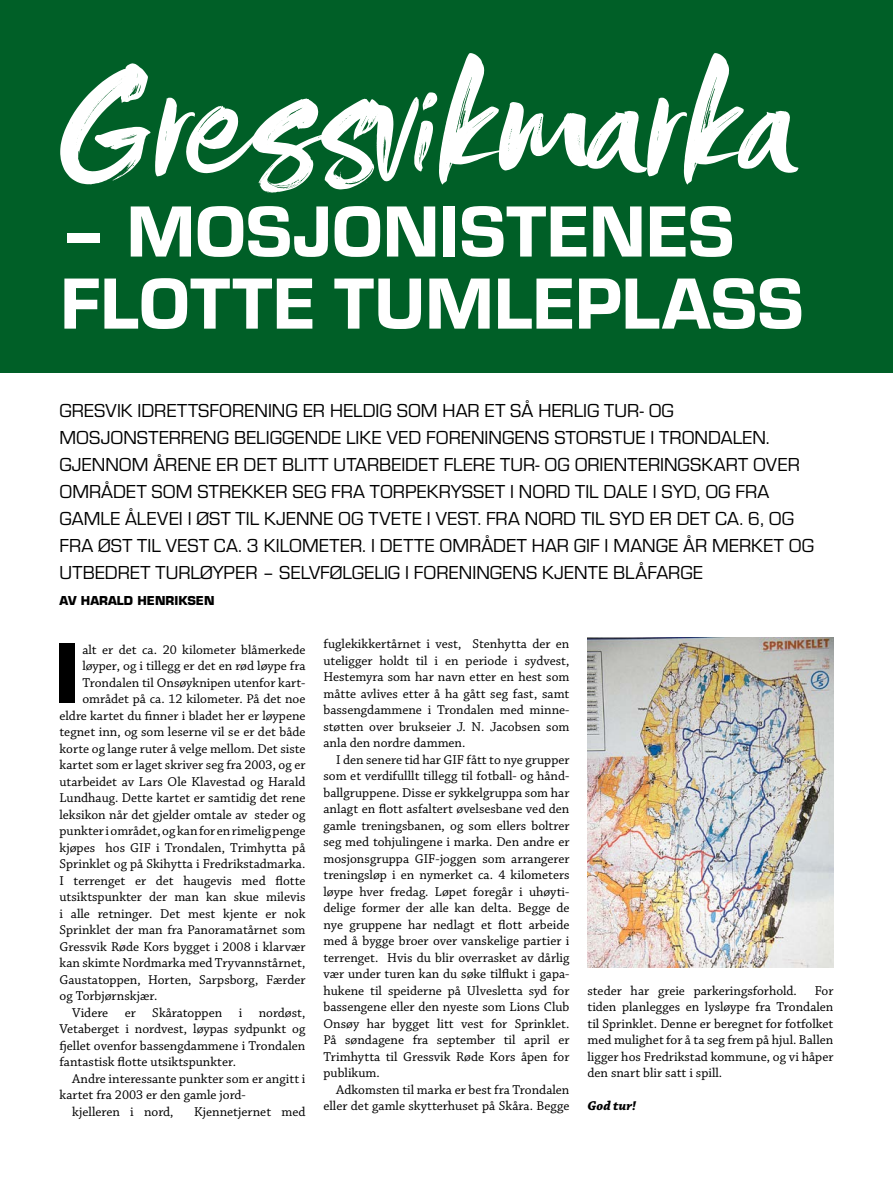
<style>
.page{position:relative;width:893px;height:1178px;background:#fff}
.page>*{position:absolute;margin:0;border:0;box-sizing:border-box;transform-origin:0 0}
.t1{font:117px "Rocked ALT";color:#fff}
.t2{font:700 79.5px "Eurostile";color:#000}
.t3{font:75px/72px "Eurostile Hea";color:#fff}
.t4{font:19.5px/27px "Eurostile";color:#000}
.t5{font:13.5px/16.5px "Chaparral Pro";color:#000;text-align:justify}
.t6{font:italic 700 13.5px "Chaparral Pro";color:#000}
.t7{font:700 12px "Eurostile";color:#000}
</style>
<div class="page">
<div style="left:0;top:0;width:892px;height:372px;background:#005f27"></div>
<img style="left:587px;top:637px;width:246px;height:331px">
<h1 class="t1" style="left:60px;top:61px;width:742px">Gressvikmarka</h1>
<h3 class="t3" style="left:60px;top:191px;width:745px">– MOSJONISTENES<br>FLOTTE TUMLEPLASS</h3>
<p class="t4" style="left:60px;top:396px;width:756px">GRESVIK IDRETTSFORENING ER HELDIG SOM HAR ET SÅ HERLIG TUR- OG MOSJONSTERRENG BELIGGENDE LIKE VED FORENINGENS STORSTUE I TRONDALEN.<br>GJENNOM ÅRENE ER DET BLITT UTARBEIDET FLERE TUR- OG ORIENTERINGSKART OVER OMRÅDET SOM STREKKER SEG FRA TORPEKRYSSET I NORD TIL DALE I SYD, OG FRA GAMLE ÅLEVEI I ØST TIL KJENNE OG TVETE I VEST. FRA NORD TIL SYD ER DET CA. 6, OG FRA ØST TIL VEST CA. 3 KILOMETER. I DETTE OMRÅDET HAR GIF I MANGE ÅR MERKET OG UTBEDRET TURLØYPER – SELVFØLGELIG I FORENINGENS KJENTE BLÅFARGE</p>
<p class="t7" style="left:60px;top:593px;width:156px">AV HARALD HENRIKSEN</p>
<h2 class="t2" style="left:55px;top:625px;width:27px">I</h2>
<p class="t5" style="left:82px;top:642px;width:225px">alt er det ca. 20 kilometer blåmerkede</p>
<p class="t5" style="left:82px;top:658px;width:225px">løyper, og i tillegg er det en rød løype fra</p>
<p class="t5" style="left:82px;top:675px;width:225px">Trondalen til Onsøyknipen utenfor kart-</p>
<p class="t5" style="left:82px;top:691px;width:225px">området på ca. 12 kilometer. På det noe</p>
<p class="t5" style="left:60px;top:708px;width:247px">eldre kartet du finner i bladet her er løypene</p>
<p class="t5" style="left:60px;top:724px;width:247px">tegnet inn, og som leserne vil se er det både</p>
<p class="t5" style="left:60px;top:741px;width:247px">korte og lange ruter å velge mellom. Det siste</p>
<p class="t5" style="left:60px;top:757px;width:247px">kartet som er laget skriver seg fra 2003, og er</p>
<p class="t5" style="left:60px;top:774px;width:247px">utarbeidet av Lars Ole Klavestad og Harald</p>
<p class="t5" style="left:60px;top:790px;width:247px">Lundhaug. Dette kartet er samtidig det rene</p>
<p class="t5" style="left:60px;top:807px;width:247px">leksikon når det gjelder omtale av steder og</p>
<p class="t5" style="left:60px;top:823px;width:247px">punkter i området, og kan for en rimelig penge</p>
<p class="t5" style="left:60px;top:840px;width:247px">kjøpes hos GIF i Trondalen, Trimhytta på</p>
<p class="t5" style="left:60px;top:856px;width:247px">Sprinklet og på Skihytta i Fredrikstadmarka.</p>
<p class="t5" style="left:60px;top:873px;width:247px">I terrenget er det haugevis med flotte</p>
<p class="t5" style="left:60px;top:889px;width:247px">utsiktspunkter der man kan skue milevis</p>
<p class="t5" style="left:60px;top:905px;width:247px">i alle retninger. Det mest kjente er nok</p>
<p class="t5" style="left:60px;top:922px;width:247px">Sprinklet der man fra Panoramatårnet som</p>
<p class="t5" style="left:60px;top:938px;width:247px">Gressvik Røde Kors bygget i 2008 i klarvær</p>
<p class="t5" style="left:60px;top:955px;width:247px">kan skimte Nordmarka med Tryvannstårnet,</p>
<p class="t5" style="left:60px;top:971px;width:247px">Gaustatoppen, Horten, Sarpsborg, Færder</p>
<p class="t5" style="left:60px;top:988px;width:99px">og Torbjørnskjær.</p>
<p class="t5" style="left:72px;top:1004px;width:235px">Videre er Skåratoppen i nordøst,</p>
<p class="t5" style="left:60px;top:1021px;width:247px">Vetaberget i nordvest, løypas sydpunkt og</p>
<p class="t5" style="left:60px;top:1037px;width:247px">fjellet ovenfor bassengdammene i Trondalen</p>
<p class="t5" style="left:60px;top:1054px;width:178px">fantastisk flotte utsiktspunkter.</p>
<p class="t5" style="left:72px;top:1070px;width:235px">Andre interessante punkter som er angitt i</p>
<p class="t5" style="left:60px;top:1087px;width:188px">kartet fra 2003 er den gamle jord-</p>
<p class="t5" style="left:72px;top:1103px;width:103px">kjelleren i nord,</p>
<p class="t5" style="left:194px;top:1103px;width:113px">Kjennetjernet med</p>
<p class="t5" style="left:323px;top:636px;width:247px">fuglekikkertårnet i vest, Stenhytta der en uteligger holdt til i en periode i sydvest, Hestemyra som har navn etter en hest som måtte avlives etter å ha gått seg fast, samt bassengdammene i Trondalen med minne&shy;støtten over brukseier J. N. Jacobsen som anla den nordre dammen.</p>
<p class="t5" style="left:323px;top:751px;width:247px;text-indent:13px">I den senere tid har GIF fått to nye grupper som et verdifulllt tillegg til fotball- og hånd&shy;ballgruppene. Disse er sykkelgruppa som har anlagt en flott asfaltert øvelsesbane ved den gamle treningsbanen, og som ellers boltrer seg med tohjulingene i marka. Den andre er mosjonsgruppa GIF-joggen som arrangerer treningsløp i en nymerket ca. 4 kilometers løype hver fredag. Løpet foregår i uhøyti&shy;delige former der alle kan delta. Begge de nye gruppene har nedlagt et flott arbeide med å bygge broer over vanskelige partier i terrenget. Hvis du blir overrasket av dårlig vær under turen kan du søke tilflukt i gapa&shy;hukene til speiderne på Ulvesletta syd for bassengene eller den nyeste som Lions Club Onsøy har bygget litt vest for Sprinklet.<br>På søndagene fra september til april er Trimhytta til Gressvik Røde Kors åpen for publikum.</p>
<p class="t5" style="left:323px;top:1081px;width:247px;text-align:right">Adkomsten til marka er best fra Trondalen eller det gamle skytterhuset på Skåra. Begge</p>
<p class="t5" style="left:587px;top:983px;width:211px">steder har greie parkeringsforhold.</p>
<p class="t5" style="left:587px;top:983px;width:247px;text-indent:227px">For tiden planlegges en lysløype fra Trondalen til Sprinklet. Denne er beregnet for fotfolket med mulighet for å ta seg frem på hjul. Ballen ligger hos Fredrikstad kommune, og vi håper den snart blir satt i spill.</p>
<p class="t6" style="left:587px;top:1098px;width:50px">God tur!</p>
</div>
